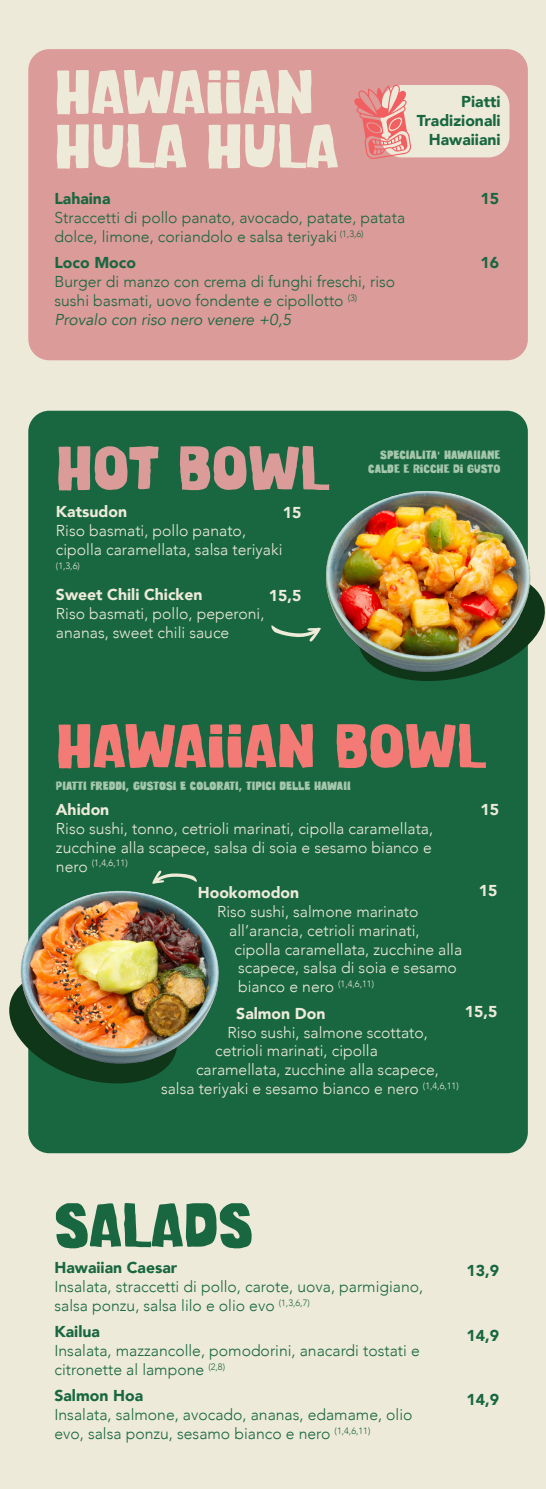
<style>
.page{position:relative;width:546px;height:1489px;background:#fff}
.page>*{position:absolute;margin:0;border:0;box-sizing:border-box;transform-origin:0 0}
.t1{font:63px "MAUIKEA Demo";color:#eeeada}
.t2{font:63px "MAUIKEA Demo";color:#f37a75}
.t3{font:63px "MAUIKEA Demo";color:#db9b99}
.t4{font:63px "MAUIKEA Demo";color:#186740}
.t5{font:300 15.75px/18.9px "Avenir";color:#eeeada}
.t6{font:300 15.75px/18.9px "Avenir";color:#186740}
.t7{font:900 15.75px "Avenir";color:#186740}
.t8{font:900 15.75px "Avenir";color:#eeeada}
.t9{font:12.25px "MAUIKEA Demo";color:#a5c6ab}
.t10{font:300 9.1px "Avenir";color:#eeeada}
.s1{font-weight:400;font-style:italic}
.s2{font-family:"Avenir";font-weight:900;font-size:10.5px}
.s3{font-family:"Avenir";font-weight:900}
.s4{font-size:15.75px}
</style>
<div class="page">
<div style="left:0;top:0;width:546px;height:1488px;background:#eeeada"></div>
<div style="left:28px;top:410px;width:500px;height:743px;background:#186740;border-radius:21px"></div>
<div style="left:28px;top:49px;width:500px;height:311px;background:#db9b99;border-radius:21px"></div>
<div style="left:380px;top:85px;width:129px;height:72px;background:#eeeada;border-radius:21px"></div>
<svg style="left:354px;top:85px;width:57px;height:74px"></svg>
<svg style="left:271px;top:625px;width:46px;height:17px"></svg>
<svg style="left:152px;top:870px;width:45px;height:13px"></svg>
<svg style="left:388px;top:585px;width:157px;height:103px"></svg>
<img style="left:317px;top:445px;width:214px;height:229px">
<svg style="left:28px;top:1079px;width:118px;height:12px"></svg>
<img style="left:9px;top:884px;width:210px;height:195px">
<p class="t1" style="left:54px;top:70px;width:261px">HAWAIIAN</p>
<p class="t1" style="left:54px;top:124px;width:285px">HULA HULA</p>
<p class="t7" style="left:54px;top:185px;width:58px">Lahaina</p>
<p class="t6" style="left:54px;top:208px;width:352px">Straccetti di pollo panato, avocado, patate, patata dolce, limone, coriandolo e salsa teriyaki <sup>(1,3,6)</sup></p>
<p class="t7" style="left:54px;top:249px;width:83px">Loco Moco</p>
<p class="t6" style="left:54px;top:272px;width:342px">Burger di manzo con crema di funghi freschi, riso sushi basmati, uovo fondente e cipollotto <sup>(3)<br></sup><span class="s1">Provalo con riso nero venere +0,5</span></p>
<p class="t7" style="left:461px;top:88px;width:41px">Piatti</p>
<p class="t7" style="left:417px;top:107px;width:85px">Tradizionali</p>
<p class="t7" style="left:429px;top:126px;width:73px">Hawaiiani</p>
<p class="t7" style="left:480px;top:185px;width:20px">15</p>
<p class="t7" style="left:480px;top:249px;width:20px">16</p>
<p class="t3" style="left:56px;top:446px;width:274px">HOT BOWL</p>
<p class="t8" style="left:56px;top:498px;width:73px">Katsudon</p>
<p class="t5" style="left:56px;top:521px;width:228px">Riso basmati, pollo panato, cipolla caramellata, salsa teriyaki</p>
<p class="t10" style="left:56px;top:560px;width:25px">(1,3,6)</p>
<p class="t8" style="left:56px;top:581px;width:148px">Sweet Chili Chicken</p>
<p class="t5" style="left:56px;top:604px;width:210px">Riso basmati, pollo, peperoni, ananas, sweet chili sauce</p>
<p class="t8" style="left:283px;top:498px;width:20px">15</p>
<p class="t8" style="left:269px;top:581px;width:34px">15,5</p>
<p class="t9" style="left:380px;top:450px;width:122px">SPECIALITA<span class="s2">'</span> HAWAIIANE</p>
<p class="t9" style="left:368px;top:465px;width:134px">CALDE E RICCHE DI GUSTO</p>
<p class="t2" style="left:56px;top:723px;width:431px">HAWAIIAN BOWL</p>
<p class="t9" style="left:56px;top:781px;width:296px">PIATTI FREDDI<span class="s3">,</span> GUSTOSI E COLORATI<span class="s3">,</span> TIPICI DELLE HAWAII</p>
<p class="t8" style="left:56px;top:795px;width:55px">Ahidon</p>
<p class="t5" style="left:56px;top:818px;width:379px">Riso sushi, tonno, cetrioli marinati, cipolla caramellata, zucchine alla scapece, salsa di soia e sesamo bianco e</p>
<p class="t10" style="left:56px;top:857px;width:73px"><span class="s4">nero</span> (1,4,6,11)</p>
<p class="t8" style="left:198px;top:878px;width:103px">Hookomodon</p>
<p class="t5" style="left:217px;top:901px;width:203px">Riso sushi, salmone marinato</p>
<p class="t5" style="left:229px;top:920px;width:192px">all’arancia, cetrioli marinati,</p>
<p class="t5" style="left:234px;top:939px;width:229px">cipolla caramellata, zucchine alla</p>
<p class="t5" style="left:238px;top:958px;width:220px">scapece, salsa di soia e sesamo</p>
<p class="t5" style="left:238px;top:977px;width:137px">bianco e nero <sup>(1,4,6,11)</sup></p>
<p class="t8" style="left:236px;top:999px;width:91px">Salmon Don</p>
<p class="t5" style="left:227px;top:1022px;width:202px">Riso sushi, salmone scottato,</p>
<p class="t5" style="left:215px;top:1041px;width:164px">cetrioli marinati, cipolla</p>
<p class="t5" style="left:196px;top:1060px;width:244px">caramellata, zucchine alla scapece,</p>
<p class="t5" style="left:161px;top:1079px;width:299px">salsa teriyaki e sesamo bianco e nero <sup>(1,4,6,11)</sup></p>
<p class="t8" style="left:480px;top:795px;width:20px">15</p>
<p class="t8" style="left:479px;top:877px;width:20px">15</p>
<p class="t8" style="left:465px;top:997px;width:34px">15,5</p>
<p class="t4" style="left:54px;top:1202px;width:200px">SALADS</p>
<p class="t7" style="left:54px;top:1253px;width:124px">Hawaiian Caesar</p>
<p class="t6" style="left:54px;top:1277px;width:370px">Insalata, straccetti di pollo, carote, uova, parmigiano, salsa ponzu, salsa lilo e olio evo <sup>(1,3,6,7)</sup></p>
<p class="t7" style="left:54px;top:1318px;width:47px">Kailua</p>
<p class="t6" style="left:54px;top:1341px;width:367px">Insalata, mazzancolle, pomodorini, anacardi tostati e citronette al lampone <sup>(2,8)</sup></p>
<p class="t7" style="left:54px;top:1382px;width:90px">Salmon Hoa</p>
<p class="t6" style="left:54px;top:1405px;width:359px">Insalata, salmone, avocado, ananas, edamame, olio evo, salsa ponzu, sesamo bianco e nero <sup>(1,4,6,11)</sup></p>
<p class="t7" style="left:466px;top:1257px;width:34px">13,9</p>
<p class="t7" style="left:466px;top:1321px;width:34px">14,9</p>
<p class="t7" style="left:466px;top:1385px;width:34px">14,9</p>
</div>
